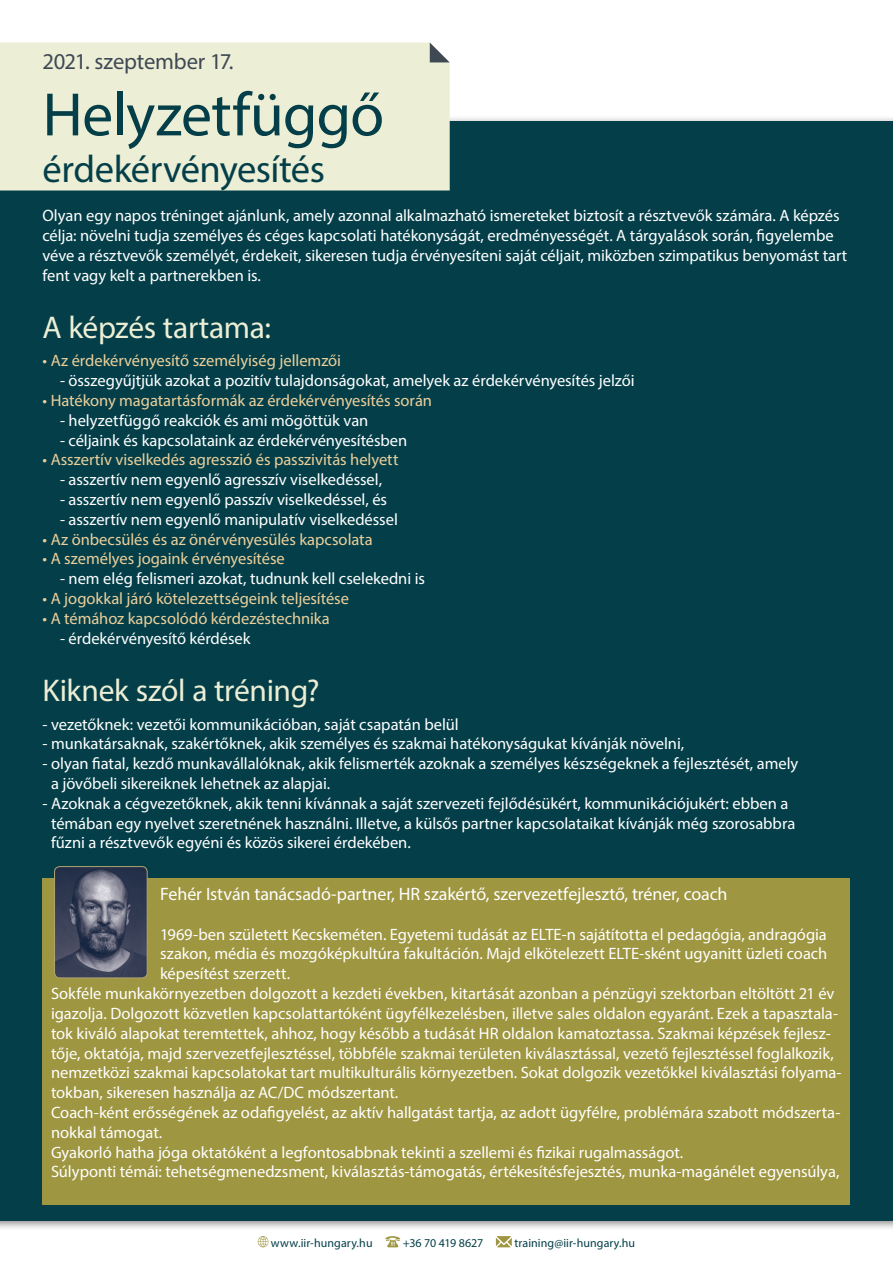
<style>
.page{position:relative;width:893px;height:1263px;background:#fff}
.page>*{position:absolute;margin:0;border:0;box-sizing:border-box;transform-origin:0 0}
.t1{font:61.8px "Myriad Pro";letter-spacing:-.015em;color:#043f49}
.t2{font:38.55px "Myriad Pro";letter-spacing:-.015em;color:#043f49}
.t3{font:31.5px "Myriad Pro";letter-spacing:-.01em;color:#eceed5}
.t4{font:22.65px "Myriad Pro";letter-spacing:-.01em;color:#3e4954}
.t5{font:18px "Myriad Pro";letter-spacing:-.005em;color:#fff}
.t6{font:16.5px/19.8px "Myriad Pro";letter-spacing:-.005em;color:#fff}
.t7{font:16.5px "Myriad Pro";letter-spacing:-.005em;color:#ebcf9b}
.t8{font:12px "Myriad Pro";letter-spacing:.005em;color:#043f49}
.t9{font:12px "Myriad Pro";letter-spacing:-.015em;color:#043f49}
</style>
<div class="page">
<div style="left:0;top:121px;width:893px;height:1099px;background:#043f49"></div>
<div style="left:0;top:43px;width:450px;height:147px;background:#eceed5"></div>
<svg style="left:430px;top:43px;width:20px;height:19px"></svg>
<div style="left:43px;top:878px;width:807px;height:326px;background:#9e9640"></div>
<img style="left:55px;top:866px;width:92px;height:112px">
<div style="left:54px;top:866px;width:93px;height:112px;border:1px solid #b2a475;border-radius:5px"></div>
<svg style="left:258px;top:1236px;width:10px;height:11px"></svg>
<svg style="left:385px;top:1236px;width:15px;height:11px"></svg>
<svg style="left:496px;top:1236px;width:16px;height:11px"></svg>
<h3 class="t4" style="left:43px;top:48px;width:193px">2021. szeptember 17.</h3>
<h1 class="t1" style="left:43px;top:77px;width:343px">Helyzetfüggő</h1>
<h2 class="t2" style="left:43px;top:145px;width:284px">érdekérvényesítés</h2>
<p class="t6" style="left:43px;top:205px;width:806px">Olyan egy napos tréninget ajánlunk, amely azonnal alkalmazható ismereteket biztosít a résztvevők számára. A képzés célja: növelni tudja személyes és céges kapcsolati hatékonyságát, eredményességét. A tárgyalások során, figyelembe véve a résztvevők személyét, érdekeit, sikeresen tudja érvényesíteni saját céljait, miközben szimpatikus benyomást tart fent vagy kelt a partnerekben is.</p>
<h3 class="t3" style="left:43px;top:308px;width:230px">A képzés tartama:</h3>
<p class="t7" style="left:43px;top:351px;width:300px">• Az érdekérvényesítő személyiség jellemzői</p>
<p class="t6" style="left:60px;top:370px;width:576px">- összegyűjtjük azokat a pozitív tulajdonságokat, amelyek az érdekérvényesítés jelzői</p>
<p class="t7" style="left:43px;top:390px;width:391px">• Hatékony magatartásformák az érdekérvényesítés során</p>
<p class="t6" style="left:60px;top:410px;width:310px">- helyzetfüggő reakciók és ami mögöttük van</p>
<p class="t6" style="left:60px;top:430px;width:349px">- céljaink és kapcsolataink az érdekérvényesítésben</p>
<p class="t7" style="left:43px;top:450px;width:358px">• Asszertív viselkedés agresszió és passzivitás helyett</p>
<p class="t6" style="left:60px;top:469px;width:324px">- asszertív nem egyenlő agresszív viselkedéssel,</p>
<p class="t6" style="left:60px;top:489px;width:329px">- asszertív nem egyenlő passzív viselkedéssel, és</p>
<p class="t6" style="left:60px;top:509px;width:339px">- asszertív nem egyenlő manipulatív viselkedéssel</p>
<p class="t7" style="left:43px;top:529px;width:332px">• Az önbecsülés és az önérvényesülés kapcsolata</p>
<p class="t7" style="left:43px;top:549px;width:244px">• A személyes jogaink érvényesítése</p>
<p class="t6" style="left:60px;top:568px;width:366px">- nem elég felismeri azokat, tudnunk kell cselekedni is</p>
<p class="t7" style="left:43px;top:588px;width:308px">• A jogokkal járó kötelezettségeink teljesítése</p>
<p class="t7" style="left:43px;top:608px;width:289px">• A témához kapcsolódó kérdezéstechnika</p>
<p class="t6" style="left:60px;top:628px;width:192px">- érdekérvényesítő kérdések</p>
<h3 class="t3" style="left:43px;top:671px;width:279px">Kiknek szól a tréning?</h3>
<p class="t6" style="left:43px;top:714px;width:418px">- vezetőknek: vezetői kommunikációban, saját csapatán belül</p>
<p class="t6" style="left:43px;top:734px;width:643px">- munkatársaknak, szakértőknek, akik személyes és szakmai hatékonyságukat kívánják növelni,</p>
<p class="t6" style="left:51px;top:753px;width:749px;text-indent:-9px">- olyan fiatal, kezdő munkavállalóknak, akik felismerték azoknak a személyes készségeknek a fejlesztését, amely a jövőbeli sikereiknek lehetnek az alapjai.</p>
<p class="t6" style="left:51px;top:793px;width:746px;text-indent:-9px">- Azoknak a cégvezetőknek, akik tenni kívánnak a saját szervezeti fejlődésükért, kommunikációjukért: ebben a témában egy nyelvet szeretnének használni. Illetve, a külsős partner kapcsolataikat kívánják még szorosabbra fűzni a résztvevők egyéni és közös sikerei érdekében.</p>
<p class="t5" style="left:160px;top:883px;width:569px">Fehér István tanácsadó-partner, HR szakértő, szervezetfejlesztő, tréner, coach</p>
<p class="t6" style="left:160px;top:924px;width:668px">1969-ben született Kecskeméten. Egyetemi tudását az ELTE-n sajátította el pedagógia, andragógia</p>
<p class="t6" style="left:160px;top:944px;width:669px">szakon, média és mozgóképkultúra fakultáción. Majd elkötelezett ELTE-sként ugyanitt üzleti coach</p>
<p class="t6" style="left:160px;top:963px;width:131px">képesítést szerzett.</p>
<p class="t6" style="left:51px;top:983px;width:785px">Sokféle munkakörnyezetben dolgozott a kezdeti években, kitartását azonban a pénzügyi szektorban eltöltött 21 év</p>
<p class="t6" style="left:51px;top:1003px;width:789px">igazolja. Dolgozott közvetlen kapcsolattartóként ügyfélkezelésben, illetve sales oldalon egyaránt. Ezek a tapasztala-</p>
<p class="t6" style="left:51px;top:1023px;width:781px">tok kiváló alapokat teremtettek, ahhoz, hogy később a tudását HR oldalon kamatoztassa. Szakmai képzések fejlesz-</p>
<p class="t6" style="left:51px;top:1043px;width:784px">tője, oktatója, majd szervezetfejlesztéssel, többféle szakmai területen kiválasztással, vezető fejlesztéssel foglalkozik,</p>
<p class="t6" style="left:51px;top:1062px;width:792px">nemzetközi szakmai kapcsolatokat tart multikulturális környezetben. Sokat dolgozik vezetőkkel kiválasztási folyama-</p>
<p class="t6" style="left:51px;top:1082px;width:349px">tokban, sikeresen használja az AC/DC módszertant.</p>
<p class="t6" style="left:51px;top:1102px;width:791px">Coach-ként erősségének az odafigyelést, az aktív hallgatást tartja, az adott ügyfélre, problémára szabott módszerta-</p>
<p class="t6" style="left:51px;top:1122px;width:113px">nokkal támogat.</p>
<p class="t6" style="left:51px;top:1142px;width:634px">Gyakorló hatha jóga oktatóként a legfontosabbnak tekinti a szellemi és fizikai rugalmasságot.</p>
<p class="t6" style="left:51px;top:1161px;width:790px">Súlyponti témái: tehetségmenedzsment, kiválasztás-támogatás, értékesítésfejesztés, munka-magánélet egyensúlya,</p>
<p class="t8" style="left:271px;top:1236px;width:103px">www.iir-hungary.hu</p>
<p class="t9" style="left:403px;top:1236px;width:82px">+36 70 419 8627</p>
<p class="t8" style="left:514px;top:1236px;width:122px">training@iir-hungary.hu</p>
</div>
